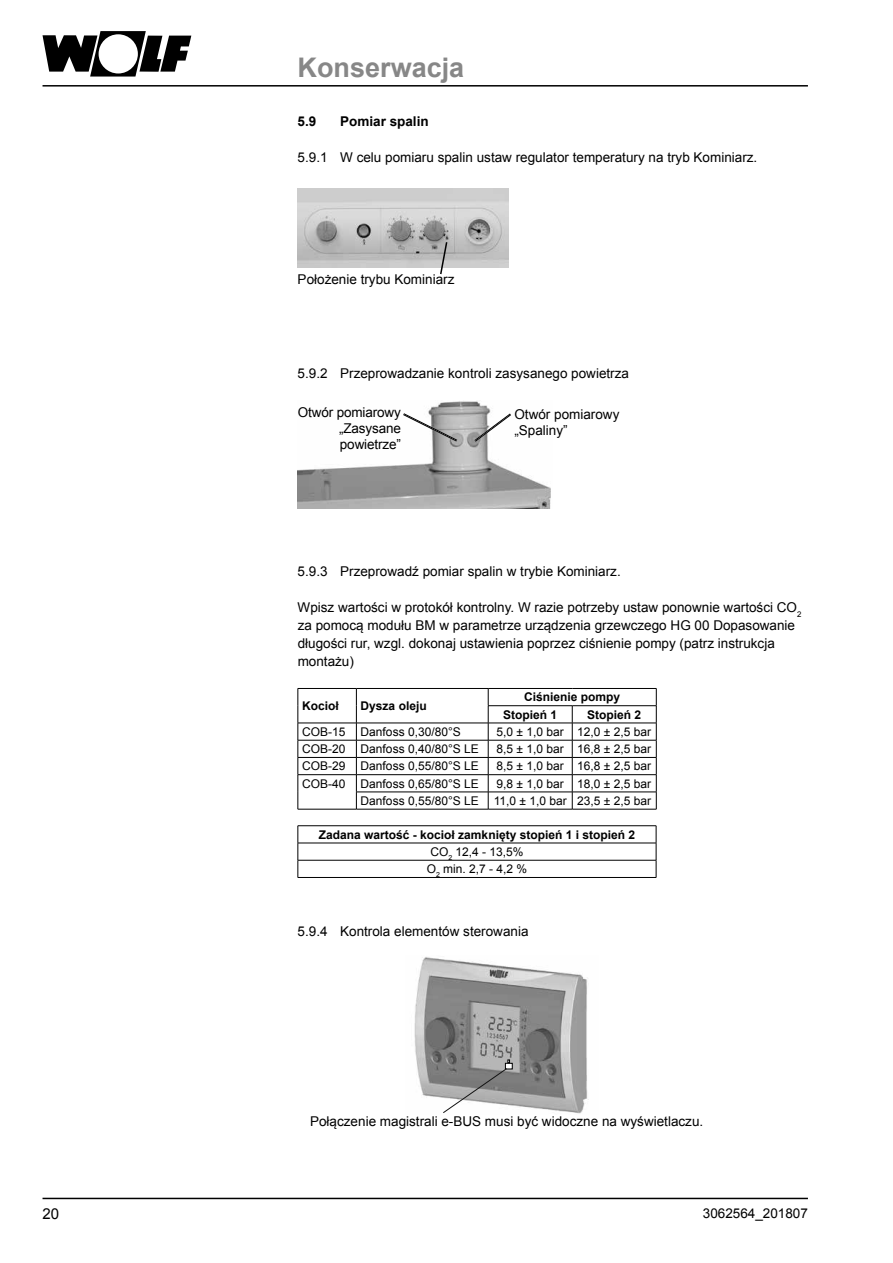
<style>
.page{position:relative;width:893px;height:1263px;background:#fff}
.page>*{position:absolute;margin:0;border:0;box-sizing:border-box;transform-origin:0 0}
.t1{font:700 27px "Arial";color:#878787}
.t2{font:15px "Arial";color:#000}
.t3{font:13.5px/16.2px "Arial";color:#000}
.t4{font:700 13.5px "Arial";color:#000}
.t5{font:12px/17.2px "Arial";color:#000;text-align:right}
.t6{font:700 12px/17.2px "Arial";color:#000}
.s1{font-weight:400}
</style>
<div class="page">
<svg style="left:43px;top:31px;width:148px;height:46px"></svg>
<hr style="left:43px;top:85px;width:765px;height:2px;background:#000">
<hr style="left:43px;top:1198px;width:765px;height:1px;background:#000">
<img style="left:298px;top:189px;width:211px;height:78px">
<svg style="left:439px;top:240px;width:9px;height:35px"></svg>
<img style="left:298px;top:401px;width:253px;height:107px">
<svg style="left:401px;top:412px;width:58px;height:31px"></svg>
<svg style="left:473px;top:412px;width:40px;height:31px"></svg>
<hr style="left:488px;top:705px;width:84px;height:1px;background:#000">
<hr style="left:572px;top:705px;width:84px;height:1px;background:#000">
<hr style="left:298px;top:723px;width:58px;height:1px;background:#000">
<hr style="left:356px;top:723px;width:132px;height:1px;background:#000">
<hr style="left:488px;top:723px;width:84px;height:1px;background:#000">
<hr style="left:572px;top:723px;width:84px;height:1px;background:#000">
<hr style="left:298px;top:740px;width:58px;height:1px;background:#000">
<hr style="left:356px;top:740px;width:132px;height:1px;background:#000">
<hr style="left:488px;top:740px;width:84px;height:1px;background:#000">
<hr style="left:572px;top:740px;width:84px;height:1px;background:#000">
<hr style="left:298px;top:757px;width:58px;height:1px;background:#000">
<hr style="left:356px;top:757px;width:132px;height:1px;background:#000">
<hr style="left:488px;top:757px;width:84px;height:1px;background:#000">
<hr style="left:572px;top:757px;width:84px;height:1px;background:#000">
<hr style="left:298px;top:774px;width:58px;height:1px;background:#000">
<hr style="left:356px;top:774px;width:132px;height:1px;background:#000">
<hr style="left:488px;top:774px;width:84px;height:1px;background:#000">
<hr style="left:572px;top:774px;width:84px;height:1px;background:#000">
<hr style="left:356px;top:792px;width:132px;height:1px;background:#000">
<hr style="left:488px;top:792px;width:84px;height:1px;background:#000">
<hr style="left:572px;top:792px;width:84px;height:1px;background:#000">
<hr style="left:298px;top:688px;width:58px;height:1px;background:#000">
<hr style="left:356px;top:688px;width:132px;height:1px;background:#000">
<hr style="left:488px;top:688px;width:84px;height:1px;background:#000">
<hr style="left:572px;top:688px;width:84px;height:1px;background:#000">
<svg style="left:298px;top:689px;width:1px;height:120px"></svg>
<svg style="left:356px;top:689px;width:1px;height:120px"></svg>
<svg style="left:488px;top:689px;width:1px;height:120px"></svg>
<svg style="left:572px;top:706px;width:1px;height:103px"></svg>
<svg style="left:656px;top:689px;width:1px;height:120px"></svg>
<hr style="left:298px;top:809px;width:58px;height:1px;background:#000">
<hr style="left:356px;top:809px;width:132px;height:1px;background:#000">
<hr style="left:488px;top:809px;width:84px;height:1px;background:#000">
<hr style="left:572px;top:809px;width:84px;height:1px;background:#000">
<hr style="left:298px;top:843px;width:358px;height:1px;background:#000">
<hr style="left:298px;top:860px;width:358px;height:1px;background:#000">
<hr style="left:298px;top:825px;width:358px;height:1px;background:#000">
<svg style="left:298px;top:826px;width:1px;height:51px"></svg>
<svg style="left:656px;top:826px;width:1px;height:51px"></svg>
<hr style="left:298px;top:877px;width:358px;height:1px;background:#000">
<img style="left:414px;top:957px;width:175px;height:157px">
<div style="left:505px;top:1063px;width:7px;height:6px;background:#fefefe"></div>
<div style="left:505px;top:1063px;width:8px;height:6px;border:1px solid #000"></div>
<svg style="left:442px;top:1059px;width:68px;height:55px"></svg>
<h1 class="t1" style="left:298px;top:49px;width:168px">Konserwacja</h1>
<p class="t4" style="left:298px;top:112px;width:20px">5.9</p>
<p class="t4" style="left:340px;top:112px;width:90px">Pomiar spalin</p>
<p class="t3" style="left:298px;top:149px;width:461px">5.9.1 W celu pomiaru spalin ustaw regulator temperatury na tryb Kominiarz.</p>
<p class="t3" style="left:298px;top:272px;width:158px">Położenie trybu Kominiarz</p>
<p class="t3" style="left:298px;top:365px;width:333px">5.9.2 Przeprowadzanie kontroli zasysanego powietrza</p>
<p class="t3" style="left:339px;top:404px;width:63px;text-align:justify;text-indent:-41px">Otwór pomiarowy „Zasysane powietrze”</p>
<p class="t3" style="left:514px;top:406px;width:107px">Otwór pomiarowy „Spaliny”</p>
<p class="t3" style="left:298px;top:563px;width:325px">5.9.3 Przeprowadź pomiar spalin w trybie Kominiarz.</p>
<p class="t3" style="left:298px;top:598px;width:505px;line-height:18px">Wpisz wartości w protokół kontrolny. W razie potrzeby ustaw ponownie wartości CO<sub>2 </sub>za pomocą modułu BM w parametrze urządzenia grzewczego HG 00 Dopasowanie długości rur, wzgl. dokonaj ustawienia poprzez ciśnienie pompy (patrz instrukcja montażu)</p>
<p class="t6" style="left:302px;top:698px;width:38px">Kocioł</p>
<p class="t6" style="left:361px;top:698px;width:68px">Dysza oleju</p>
<p class="t6" style="left:503px;top:689px;width:119px;text-indent:21px">Ciśnienie pompy<br>Stopień 1</p>
<p class="t6" style="left:587px;top:706px;width:56px">Stopień 2</p>
<p class="t5" style="left:302px;top:723px;width:45px">COB-15</p>
<p class="t5" style="left:361px;top:723px;width:102px">Danfoss 0,30/80°S</p>
<p class="t5" style="left:497px;top:723px;width:156px">5,0 ± 1,0 bar 12,0 ± 2,5 bar</p>
<p class="t5" style="left:302px;top:740px;width:45px">COB-20</p>
<p class="t5" style="left:361px;top:740px;width:120px">Danfoss 0,40/80°S LE</p>
<p class="t5" style="left:497px;top:740px;width:156px">8,5 ± 1,0 bar 16,8 ± 2,5 bar</p>
<p class="t5" style="left:302px;top:758px;width:45px">COB-29</p>
<p class="t5" style="left:361px;top:758px;width:120px">Danfoss 0,55/80°S LE</p>
<p class="t5" style="left:497px;top:758px;width:156px">8,5 ± 1,0 bar 16,8 ± 2,5 bar</p>
<p class="t5" style="left:302px;top:775px;width:45px">COB-40</p>
<p class="t5" style="left:361px;top:775px;width:120px">Danfoss 0,65/80°S LE</p>
<p class="t5" style="left:361px;top:775px;width:292px">9,8 ± 1,0 bar 18,0 ± 2,5 bar<br>Danfoss 0,55/80°S LE 11,0 ± 1,0 bar 23,5 ± 2,5 bar</p>
<p class="t6" style="left:319px;top:826px;width:318px;text-align:center">Zadana wartość - kocioł zamknięty stopień 1 i stopień 2<br><span class="s1">CO</span><sub>2</sub> <span class="s1">12,4 - 13,5%<br>O</span><sub>2</sub> <span class="s1">min. 2,7 - 4,2 %</span></p>
<p class="t3" style="left:298px;top:923px;width:232px">5.9.4 Kontrola elementów sterowania</p>
<p class="t3" style="left:310px;top:1113px;width:395px">Połączenie magistrali e-BUS musi być widoczne na wyświetlaczu.</p>
<p class="t2" style="left:43px;top:1203px;width:18px">20</p>
<p class="t3" style="left:703px;top:1205px;width:107px">3062564_201807</p>
</div>
